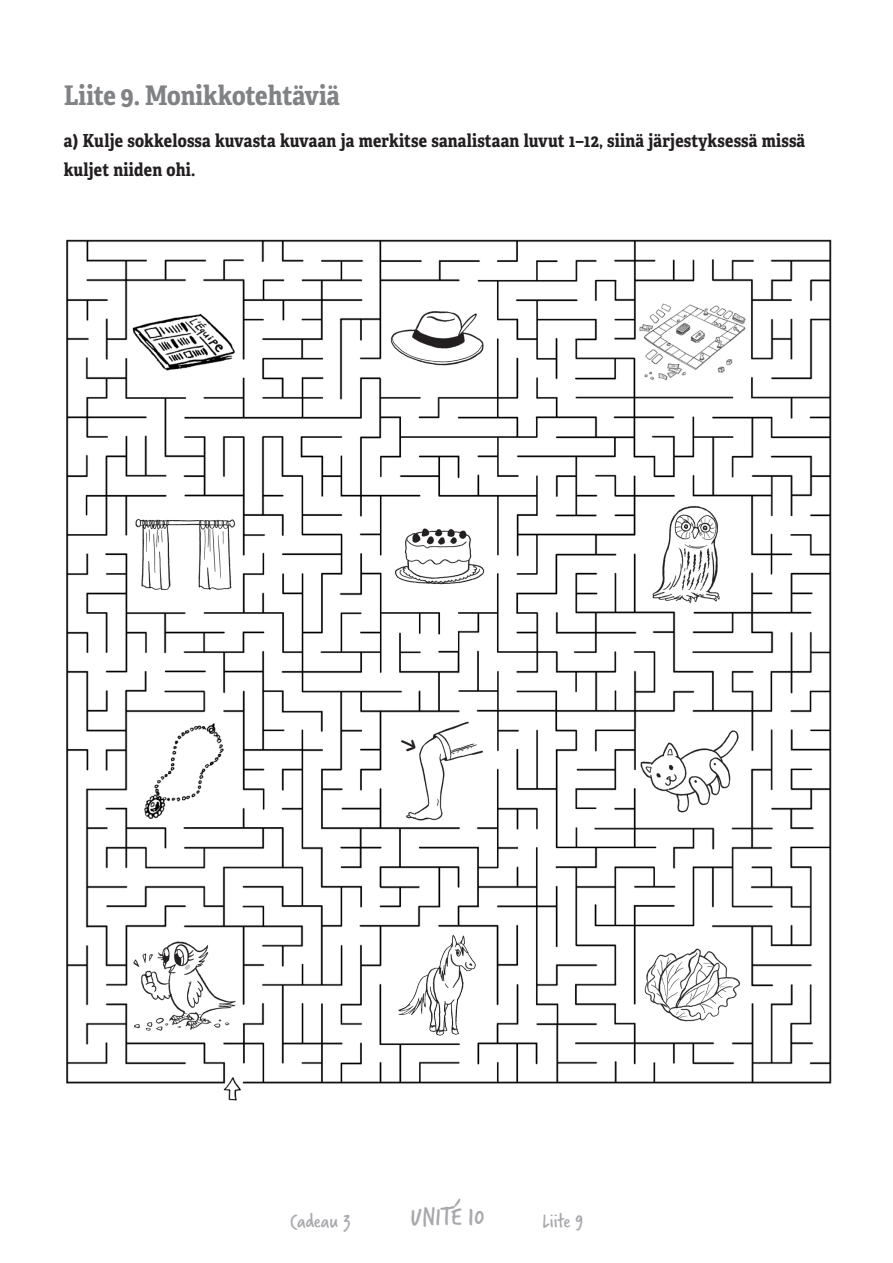
<style>
.page{position:relative;width:893px;height:1263px;background:#fff}
.page>*{position:absolute;margin:0;border:0;box-sizing:border-box;transform-origin:0 0}
.Liite_Otsikko{font:700 27px "Adelle Condensed";color:#808285}
.t1{font:27px "Verveine";color:#a8a9ad}
.t2{font:21px "Verveine";color:#a8a9ad}
.Tehtävä_otsikko{font:700 18px/29px "Adelle Condensed";letter-spacing:.01em;color:#231f20}
</style>
<div class="page">
<img style="left:66px;top:239px;width:766px;height:862px">
<img style="left:643px;top:946px;width:98px;height:76px">
<img style="left:142px;top:721px;width:83px;height:101px">
<img style="left:637px;top:728px;width:110px;height:86px">
<img style="left:131px;top:939px;width:106px;height:92px">
<img style="left:130px;top:311px;width:106px;height:61px">
<img style="left:651px;top:505px;width:71px;height:99px">
<img style="left:637px;top:302px;width:110px;height:79px">
<img style="left:404px;top:721px;width:80px;height:101px">
<img style="left:133px;top:517px;width:103px;height:75px">
<img style="left:388px;top:309px;width:99px;height:56px">
<img style="left:392px;top:526px;width:96px;height:60px">
<img style="left:396px;top:933px;width:83px;height:104px">
<svg style="left:401px;top:739px;width:17px;height:14px"></svg>
<p class="Liite_Otsikko" style="left:64px;top:76px;width:278px">Liite 9. Monikkotehtäviä</p>
<p class="Tehtävä_otsikko" style="left:64px;top:125px;width:743px">a) Kulje sokkelossa kuvasta kuvaan ja merkitse sanalistaan luvut 1–12, siinä järjestyksessä missä kuljet niiden ohi.</p>
<p class="t2" style="left:290px;top:1206px;width:62px">Cadeau 3</p>
<h1 class="t1" style="left:410px;top:1198px;width:76px">UNITÉ 10</h1>
<p class="t2" style="left:542px;top:1206px;width:42px">Liite 9</p>
</div>
